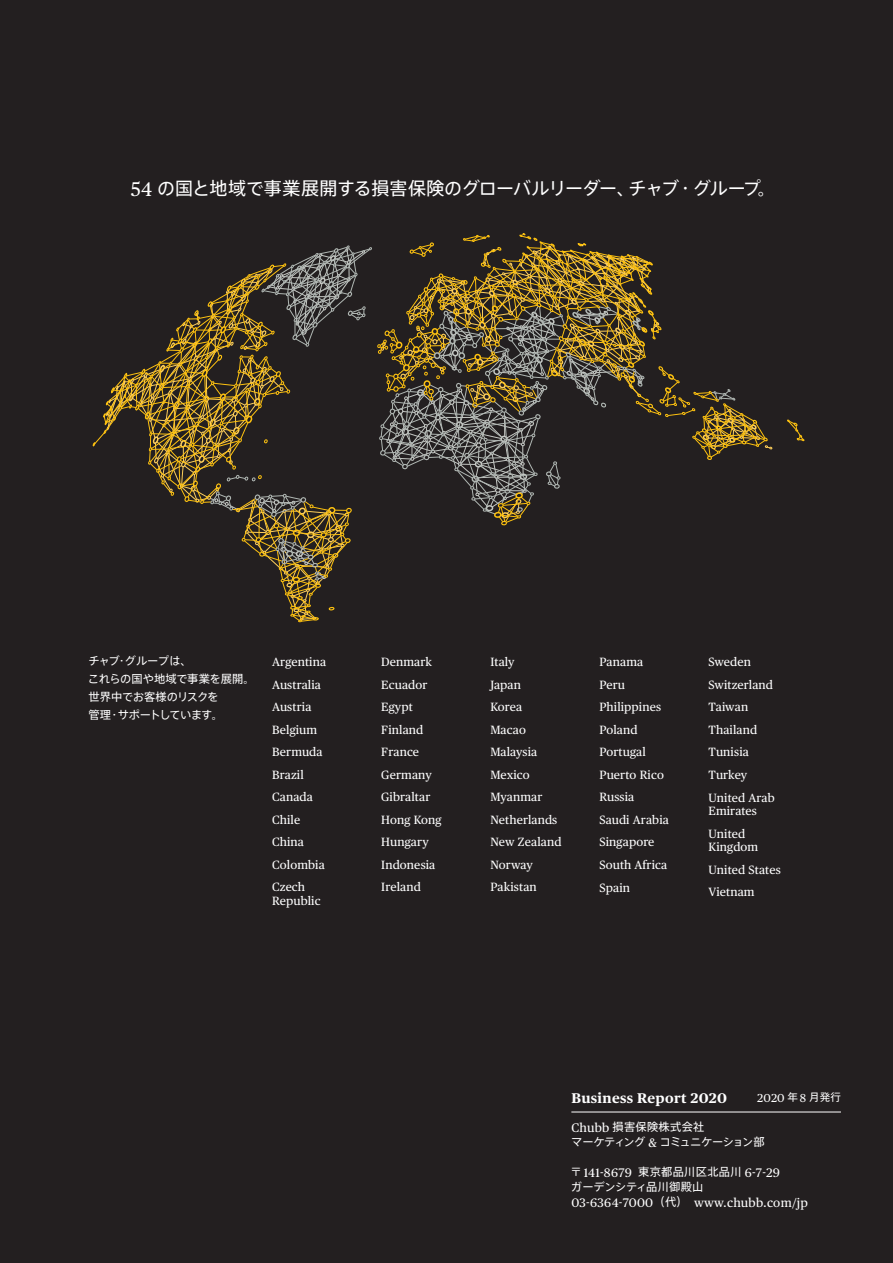
<style>
.page{position:relative;width:893px;height:1263px;background:#231f20}
.page>*{position:absolute;margin:0;border:0;box-sizing:border-box;transform-origin:0 0}
.t1{font:18px "Axis Basic Pro N R";letter-spacing:-.02em;color:#fff}
.t2{font:700 14.1px "Chubb Publico Text";letter-spacing:.025em;color:#fff}
.t3{font:12.3px "Chubb Publico Text";letter-spacing:.025em;color:#fff}
.t4{font:12px/22.5px "Chubb Publico Text";letter-spacing:.01em;color:#fff}
.t5{font:11.55px "Chubb Publico Text";color:#fff}
.t6{font:11.25px/18px "Axis Basic Pro N R";letter-spacing:-.02em;color:#fff}
.s1{font-family:"Chubb Publico Text";font-size:19.8px}
.s2{font-family:"Axis Basic Pro N R";font-size:10.5px}
.s3{font-family:"Chubb Publico Text";font-size:12.3px}
.s4{font-family:"Axis Basic Pro N R";font-size:11.25px}
</style>
<div class="page">
<svg style="left:787px;top:419px;width:17px;height:22px"></svg>
<svg style="left:93px;top:233px;width:679px;height:389px"></svg>
<hr style="left:571px;top:1111px;width:270px;height:1px;background:#fff">
<h1 class="t1" style="left:130px;top:175px;width:647px"><span class="s1">54</span> の国と地域で事業展開する損害保険のグローバルリーダー、チャブ・グループ。</h1>
<p class="t6" style="left:88px;top:651px;width:168px">チャブ・グループは、<br>これらの国や地域で事業を展開。世界中でお客様のリスクを<br>管理・サポートしています。</p>
<p class="t4" style="left:272px;top:650px;width:55px">Argentina<br>Australia<br>Austria<br>Belgium<br>Bermuda<br>Brazil<br>Canada<br>Chile<br>China<br>Colombia<br>Czech</p>
<p class="t4" style="left:272px;top:889px;width:50px">Republic</p>
<p class="t4" style="left:381px;top:650px;width:62px">Denmark<br>Ecuador<br>Egypt<br>Finland<br>France<br>Germany<br>Gibraltar<br>Hong Kong<br>Hungary<br>Indonesia<br>Ireland</p>
<p class="t4" style="left:490px;top:650px;width:73px">Italy<br>Japan<br>Korea<br>Macao<br>Malaysia<br>Mexico<br>Myanmar<br>Netherlands<br>New Zealand<br>Norway<br>Pakistan</p>
<p class="t4" style="left:599px;top:650px;width:71px">Panama<br>Peru<br>Philippines<br>Poland<br>Portugal<br>Puerto Rico<br>Russia<br>Saudi Arabia<br>Singapore<br>South Africa<br>Spain</p>
<p class="t4" style="left:708px;top:650px;width:68px">Sweden<br>Switzerland<br>Taiwan<br>Thailand<br>Tunisia<br>Turkey<br>United Arab</p>
<p class="t4" style="left:708px;top:799px;width:50px">Emirates<br>United</p>
<p class="t4" style="left:708px;top:835px;width:74px">Kingdom<br>United States<br>Vietnam</p>
<p class="t2" style="left:571px;top:1087px;width:157px">Business Report 2020</p>
<p class="t5" style="left:757px;top:1089px;width:85px">2020 <span class="s2">年</span> 8 <span class="s2">月発行</span></p>
<p class="t6" style="left:571px;top:1119px;width:195px;line-height:15px"><span class="s3">Chubb</span> 損害保険株式会社<br>マーケティング <span class="s3">&amp;</span> コミュニケーション部</p>
<p class="t3" style="left:570px;top:1163px;width:211px"><span class="s4">〒</span> 141-8679 <span class="s4">東京都品川区北品川</span> 6-7-29</p>
<p class="t6" style="left:571px;top:1177px;width:134px">ガーデンシティ品川御殿山</p>
<p class="t3" style="left:571px;top:1193px;width:238px">03-6364-7000<span class="s4">（代）　</span>www.chubb.com/jp</p>
</div>
